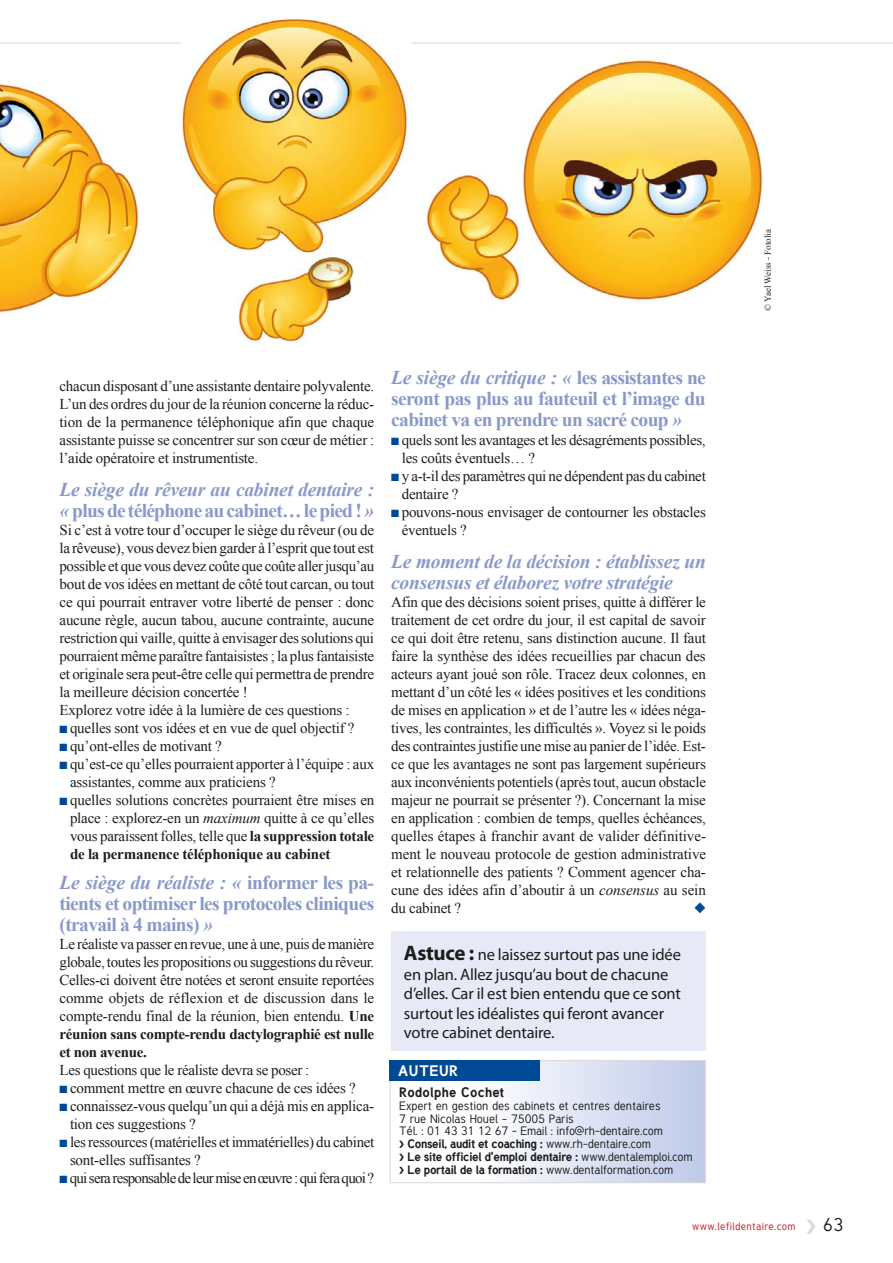
<style>
.page{position:relative;width:893px;height:1263px;background:#fff}
.page>*{position:absolute;margin:0;border:0;box-sizing:border-box;transform-origin:0 0}
.t1{font:700 19.5px/21px "Times New Roman";letter-spacing:-.03em;color:#8999c9;text-align:justify}
.t2{font:italic 700 19.5px/21px "Times New Roman";letter-spacing:-.015em;color:#8999c9}
.t3{font:18px "Tuffy";color:#1d1d1b}
.t4{font:16.5px/19.5px "Myriad Pro";letter-spacing:-.01em;color:#1d1d1b}
.t5{font:15px/18px "Times New Roman";letter-spacing:-.015em;color:#1d1d1b}
.t6{font:15px "Times New Roman";letter-spacing:-.045em;color:#1d1d1b}
.t7{font:700 15px "Tuffy";letter-spacing:.025em;color:#fff}
.t8{font:700 13.5px "Tuffy";letter-spacing:.025em;color:#1d1d1b}
.t9{font:12px/12.8px "Tuffy";letter-spacing:-.01em;color:#1d1d1b}
.t10{font:10.5px "Tuffy";letter-spacing:.025em;color:#cd171a}
.t11{font:9px "Times New Roman";color:#1d1d1b}
.s1{font-style:normal}
.s2{color:#004994}
.s3{font-style:italic}
.s4{font-weight:700}
.s5{font-weight:700;font-size:21px}
.s6{font-weight:700;font-size:24px;color:#dadada}
</style>
<div class="page">
<svg style="left:0;top:42px;width:893px;height:2px"></svg>
<div style="left:390px;top:1060px;width:315px;height:123px;background:linear-gradient(to right,#fff,#c4ceeb)"></div>
<div style="left:390px;top:1060px;width:316px;height:123px;border:1px solid #dadada"></div>
<div style="left:390px;top:1060px;width:150px;height:20px;background:#004994"></div>
<img style="left:0;top:84px;width:139px;height:229px">
<img style="left:182px;top:18px;width:229px;height:325px">
<img style="left:425px;top:60px;width:338px;height:241px">
<div style="left:391px;top:931px;width:315px;height:120px;background:#e7e9f6"></div>
<p class="t11" style="left:762px;top:311px;width:83px;rotate:-90deg">© Yael Weiss - Fotolia</p>
<p class="t5" style="left:60px;top:377px;width:316px;text-align:justify">chacun disposant d’une assistante dentaire polyvalente.<br>L’un des ordres du jour de la réunion concerne la réduc&shy;tion de la permanence téléphonique afin que chaque assistante puisse se concentrer sur son cœur de métier : l’aide opératoire et instrumentiste.</p>
<h1 class="t2" style="left:60px;top:479px;width:316px">Le siège du rêveur au cabinet dentaire : « <span class="s1">plus de téléphone au cabinet… le pied!</span> »</h1>
<p class="t5" style="left:60px;top:521px;width:316px">Si c’est à votre tour d’occuper le siège du rêveur (ou de la rêveuse), vous devez bien garder à l’esprit que tout est possible et que vous devez coûte que coûte aller jusqu’au bout de vos idées en mettant de côté tout carcan, ou tout ce qui pourrait entraver votre liberté de penser : donc aucune règle, aucun tabou, aucune contrainte, aucune restriction qui vaille, quitte à envisager des solutions qui pourraient même paraître fantaisistes ; la plus fantaisiste et originale sera peut-être celle qui permettra de prendre la meilleure décision concertée !<br>Explorez votre idée à la lumière de ces questions :</p>
<p class="t5" style="left:60px;top:719px;width:296px"><span class="s2">■</span> quelles sont vos idées et en vue de quel objectif ?</p>
<p class="t5" style="left:60px;top:737px;width:164px"><span class="s2">■</span> qu’ont-elles de motivant ?</p>
<p class="t5" style="left:70px;top:755px;width:306px;text-indent:-10px"><span class="s2">■</span> qu’est-ce qu’elles pourraient apporter à l’équipe : aux assistantes, comme aux praticiens ?</p>
<p class="t5" style="left:70px;top:791px;width:306px;text-align:justify;text-indent:-10px"><span class="s2">■</span> quelles solutions concrètes pourraient être mises en place : explorez-en un <span class="s3">maximum</span> quitte à ce qu’elles vous paraissent folles, telle que <span class="s4">la suppression totale de la permanence téléphonique au cabinet</span></p>
<h1 class="t1" style="left:60px;top:872px;width:316px"><span class="s3">Le siège du réaliste : «</span> informer les pa&shy;tients et optimiser les protocoles cliniques (travail à 4 mains) <span class="s3">»</span></h1>
<p class="t5" style="left:60px;top:935px;width:316px;text-align:justify">Le réaliste va passer en revue, une à une, puis de manière globale, toutes les propositions ou suggestions du rêveur.<br>Celles-ci doivent être notées et seront ensuite reportées comme objets de réflexion et de discussion dans le compte-rendu final de la réunion, bien entendu. <span class="s4">Une réunion sans compte-rendu dactylographié est nulle et non avenue.</span></p>
<p class="t5" style="left:60px;top:1061px;width:251px">Les questions que le réaliste devra se poser :</p>
<p class="t5" style="left:60px;top:1079px;width:298px"><span class="s2">■</span> comment mettre en œuvre chacune de ces idées ?</p>
<p class="t5" style="left:70px;top:1097px;width:306px;text-indent:-10px"><span class="s2">■</span> connaissez-vous quelqu’un qui a déjà mis en applica&shy;tion ces suggestions ?</p>
<p class="t5" style="left:70px;top:1133px;width:306px;text-indent:-10px"><span class="s2">■</span> les ressources (matérielles et immatérielles) du cabinet sont-elles suffisantes ?</p>
<p class="t6" style="left:60px;top:1169px;width:316px"><span class="s2">■</span> qui sera responsable de leur mise en œuvre: qui fera quoi?</p>
<h1 class="t1" style="left:391px;top:367px;width:316px"><span class="s3">Le siège du critique : «</span> les assistantes ne seront pas plus au fauteuil et l’image du cabinet va en prendre un sacré coup <span class="s3">»</span></h1>
<p class="t5" style="left:402px;top:431px;width:306px;text-indent:-10px"><span class="s2">■</span> quels sont les avantages et les désagréments possibles, les coûts éventuels… ?</p>
<p class="t5" style="left:402px;top:467px;width:306px;text-indent:-10px"><span class="s2">■</span> y a-t-il des paramètres qui ne dépendent pas du cabinet dentaire ?</p>
<p class="t5" style="left:402px;top:503px;width:306px;text-indent:-10px"><span class="s2">■</span> pouvons-nous envisager de contourner les obstacles éventuels ?</p>
<h1 class="t2" style="left:391px;top:551px;width:316px">Le moment de la décision : établissez un consensus et élaborez votre stratégie</h1>
<p class="t5" style="left:391px;top:593px;width:316px;text-align:justify">Afin que des décisions soient prises, quitte à différer le traitement de cet ordre du jour, il est capital de savoir ce qui doit être retenu, sans distinction aucune. Il faut faire la synthèse des idées recueillies par chacun des acteurs ayant joué son rôle. Tracez deux colonnes, en mettant d’un côté les « idées positives et les conditions de mises en application » et de l’autre les « idées néga&shy;tives, les contraintes, les difficultés ». Voyez si le poids des contraintes justifie une mise au panier de l’idée. Est&shy;ce que les avantages ne sont pas largement supérieurs aux inconvénients potentiels (après tout, aucun obstacle majeur ne pourrait se présenter ?). Concernant la mise en application : combien de temps, quelles échéances, quelles étapes à franchir avant de valider définitive&shy;ment le nouveau protocole de gestion administrative et relationnelle des patients ? Comment agencer cha&shy;cune des idées afin d’aboutir à un <span class="s3">consensus</span> au sein du cabinet ?</p>
<p class="t4" style="left:404px;top:944px;width:279px"><span class="s5">Astuce :</span> ne laissez surtout pas une idée en plan. Allez jusqu’au bout de chacune d’elles. Car il est bien entendu que ce sont surtout les idéalistes qui feront avancer votre cabinet dentaire.</p>
<p class="t7" style="left:398px;top:1060px;width:62px">AUTEUR</p>
<p class="t8" style="left:399px;top:1083px;width:106px">Rodolphe Cochet</p>
<p class="t9" style="left:399px;top:1099px;width:295px">Expert en gestion des cabinets et centres dentaires<br>7 rue Nicolas Houel – 75005 Paris<br>Tél. : 01 43 31 12 67 - Email : info@rh-dentaire.com<br><span class="s4">&gt; Conseil, audit et coaching :</span> www.rh-dentaire.com<br><span class="s4">&gt; Le site officiel d'emploi dentaire :</span> www.dentalemploi.com <span class="s4">&gt; Le portail de la formation :</span> www.dentalformation.com</p>
<p class="t10" style="left:692px;top:1220px;width:105px">www.lefildentaire.com</p>
<p class="t3" style="left:806px;top:1214px;width:39px"><span class="s6">&gt;</span> 63</p>
</div>
